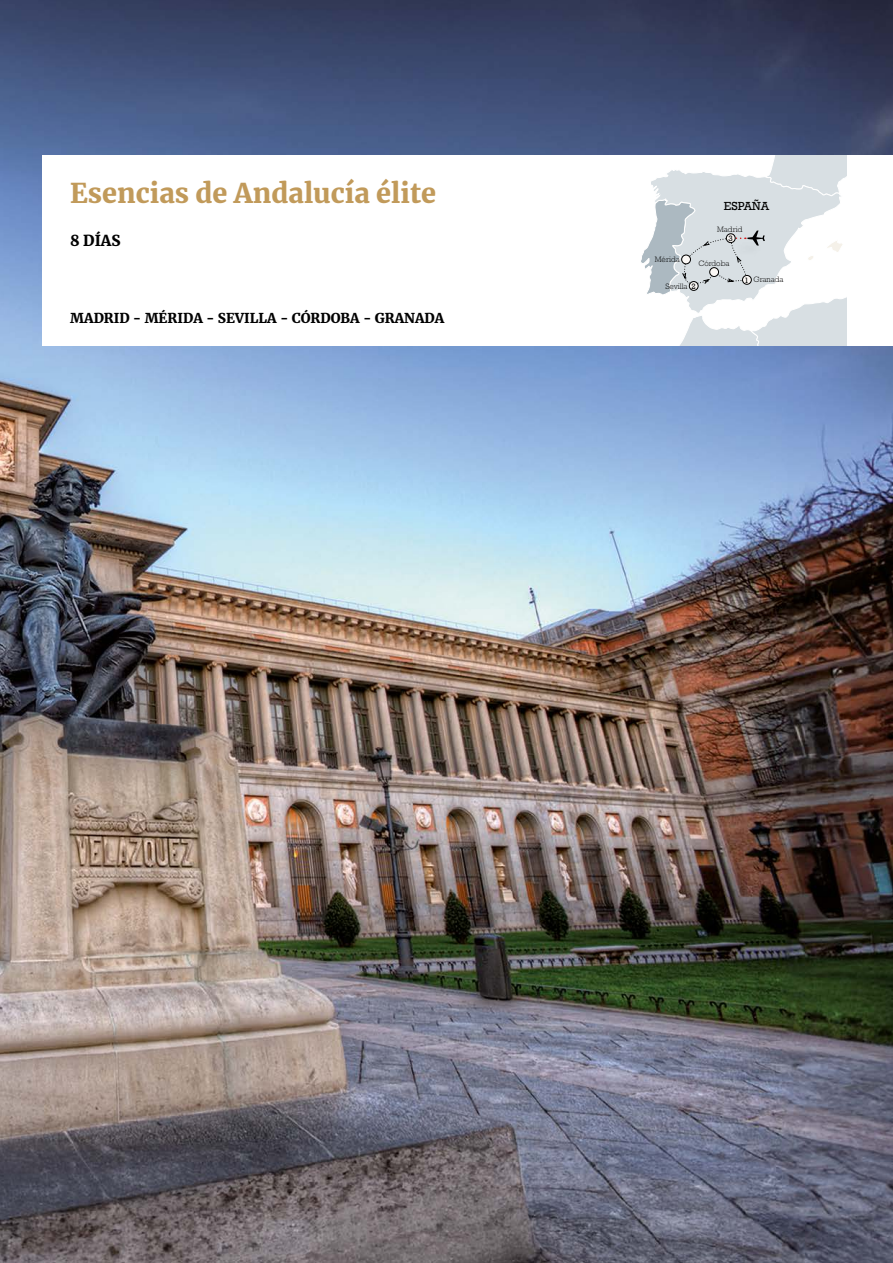
<style>
.page{position:relative;width:893px;height:1263px;background:#fff}
.page>*{position:absolute;margin:0;border:0;box-sizing:border-box;transform-origin:0 0}
.t1{font:900 27px "Merriweather";color:#c19a5a}
.t2{font:900 15px "Merriweather";color:#000}
.t3{font:900 13.5px "Merriweather";color:#000}
.t4{font:12px "Rockwell";color:#000}
.t5{font:300 7.95px "Rockwell Std";color:#000}
.t6{font:7.95px "Rockwell";color:#000}
.s1{font-family:"Rockwell";font-weight:400}
</style>
<div class="page">
<img style="left:0;top:0;width:893px;height:1263px">
<div style="left:43px;top:155px;width:850px;height:191px;background:#fff"></div>
<svg style="left:581px;top:155px;width:270px;height:199px"></svg>
<div style="left:742px;top:275px;width:9px;height:9px;background:#fbf8f5;border-radius:50%"></div>
<div style="left:742px;top:275px;width:9px;height:9px;border:1px solid #000;border-radius:50%"></div>
<div style="left:689px;top:282px;width:9px;height:8px;background:#fbf8f5;border-radius:50%"></div>
<div style="left:689px;top:281px;width:9px;height:10px;border:1px solid #000;border-radius:50%"></div>
<div style="left:710px;top:268px;width:8px;height:8px;background:#fbf8f5;border-radius:50%"></div>
<div style="left:709px;top:267px;width:10px;height:10px;border:1px solid #000;border-radius:50%"></div>
<div style="left:682px;top:255px;width:8px;height:9px;background:#fbf8f5;border-radius:50%"></div>
<div style="left:681px;top:255px;width:10px;height:9px;border:1px solid #000;border-radius:50%"></div>
<div style="left:726px;top:234px;width:9px;height:9px;background:#fbf8f5;border-radius:50%"></div>
<div style="left:726px;top:234px;width:9px;height:9px;border:1px solid #000;border-radius:50%"></div>
<h1 class="t1" style="left:70px;top:175px;width:367px">Esencias de Andalucía élite</h1>
<p class="t2" style="left:70px;top:230px;width:52px">8 DÍAS</p>
<h1 class="t1" style="left:70px;top:183px;width:214px">ESPAÑA COLOR</h1>
<p class="t2" style="left:70px;top:231px;width:57px">10D/9N</p>
<p class="t3" style="left:70px;top:309px;width:376px">MADRID - MÉRIDA - SEVILLA - CÓRDOBA - GRANADA</p>
<p class="t4" style="left:724px;top:199px;width:47px">ESPAÑA</p>
<p class="t5" style="left:655px;top:255px;width:27px">Mérida</p>
<p class="t5" style="left:717px;top:224px;width:27px">Madrid</p>
<p class="t6" style="left:728px;top:234px;width:6px">3</p>
<p class="t5" style="left:699px;top:258px;width:32px">Córdoba</p>
<p class="t5" style="left:665px;top:281px;width:32px">Sevilla <span class="s1">2</span></p>
<p class="t5" style="left:745px;top:275px;width:40px"><span class="s1">1</span> Granada</p>
</div>
